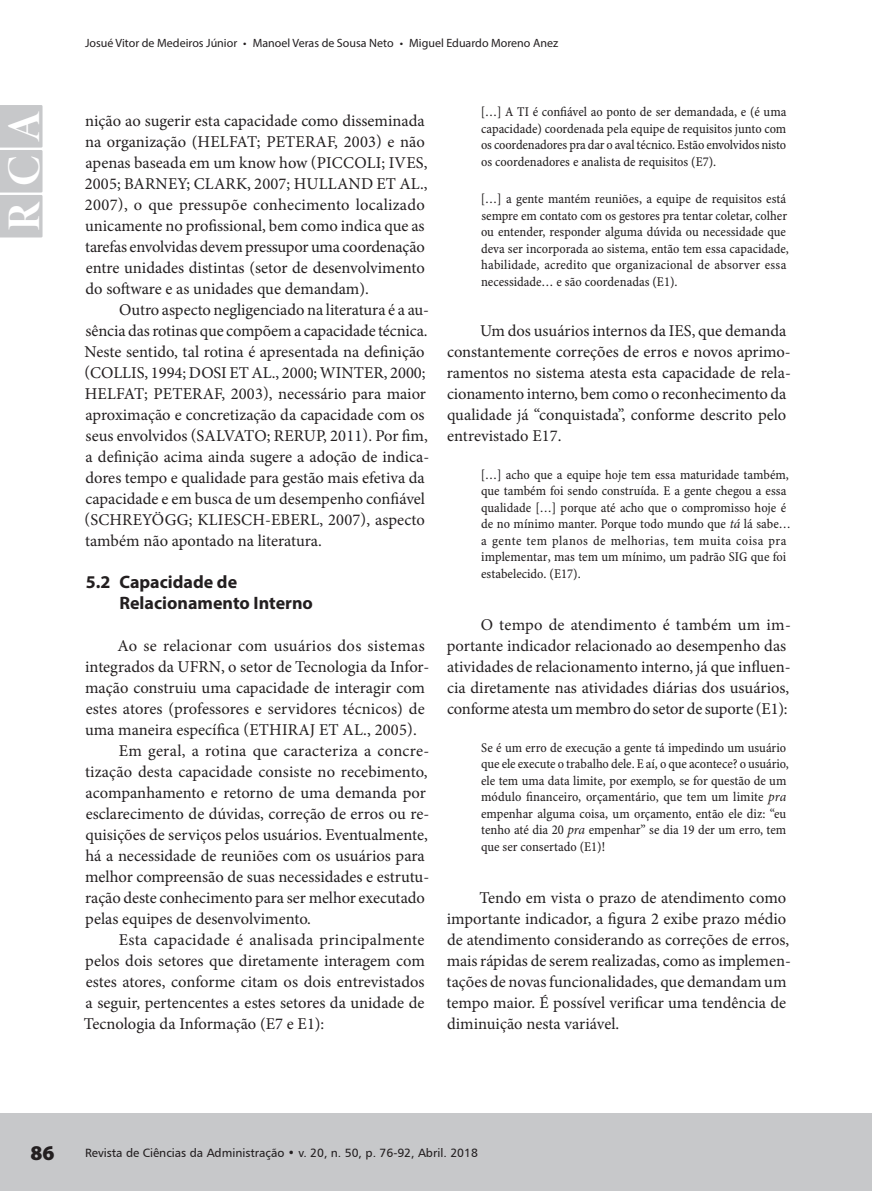
<style>
.page{position:relative;width:872px;height:1191px;background:#fff}
.page>*{position:absolute;margin:0;border:0;box-sizing:border-box;transform-origin:0 0}
.t1{font:46.8px "Minion Pro Bold Disp";color:#fff}
.t2{font:900 21px "Myriad Pro";color:#231f20}
.t3{font:700 18px/21px "Myriad Pro";color:#231f20}
.t4{font:16.5px/21px "Minion Pro";color:#231f20}
.t5{font:16.5px "Minion Pro";letter-spacing:.02em;color:#231f20}
.t6{font:13.5px/16.5px "Minion Pro Cn Capt";color:#231f20}
.t7{font:12px "Myriad Pro";color:#231f20}
.t8{font:12px "Humanist 777 BT Roman B";color:#231f20}
.s1{font-family:"Minion Pro";font-style:italic}
</style>
<div class="page">
<div style="left:0;top:1113px;width:872px;height:78px;background:#c7c8ca"></div>
<div style="left:0;top:105px;width:43px;height:132px;background:#c7c8ca"></div>
<p class="t7" style="left:85px;top:35px;width:474px">Josué Vitor de Medeiros Júnior • Manoel Veras de Sousa Neto • Miguel Eduardo Moreno Anez</p>
<h1 class="t1" style="left:-4px;top:231px;width:121px;rotate:-90deg">RCA</h1>
<p class="t4" style="left:85px;top:110px;width:344px">nição ao sugerir esta capacidade como disseminada na organização (HELFAT; PETERAF, 2003) e não apenas baseada em um know how (PICCOLI; IVES, 2005; BARNEY; CLARK, 2007; HULLAND ET AL., 2007), o que pressupõe conhecimento localizado unicamente no profissional, bem como indica que as tarefas envolvidas devem pressupor uma coordenação entre unidades distintas (setor de desenvolvimento do software e as unidades que demandam).</p>
<p class="t4" style="left:84px;top:299px;width:346px;text-indent:35px">Outro aspecto negligenciado na literatura é a au&shy;sência das rotinas que compõem a capacidade técnica.<br>Neste sentido, tal rotina é apresentada na definição (COLLIS, 1994; DOSI ET AL., 2000; WINTER, 2000; HELFAT; PETERAF, 2003), necessário para maior aproximação e concretização da capacidade com os seus envolvidos (SALVATO; RERUP, 2011). Por fim, a definição acima ainda sugere a adoção de indica&shy;dores tempo e qualidade para gestão mais efetiva da capacidade e em busca de um desempenho confiável (SCHREYÖGG; KLIESCH‐EBERL, 2007), aspecto também não apontado na literatura.</p>
<p class="t3" style="left:119px;top:571px;width:195px;text-indent:-34px">5.2 Capacidade de<br>Relacionamento Interno</p>
<p class="t4" style="left:118px;top:635px;width:308px">Ao se relacionar com usuários dos sistemas</p>
<p class="t4" style="left:85px;top:656px;width:345px">integrados da UFRN, o setor de Tecnologia da Infor-</p>
<p class="t4" style="left:85px;top:677px;width:341px">mação construiu uma capacidade de interagir com</p>
<p class="t4" style="left:86px;top:698px;width:340px">estes atores (professores e servidores técnicos) de</p>
<p class="t4" style="left:85px;top:719px;width:333px">uma maneira específica (ETHIRAJ ET AL., 2005).</p>
<p class="t5" style="left:119px;top:740px;width:312px">Em geral, a rotina que caracteriza a concre-</p>
<p class="t4" style="left:85px;top:761px;width:344px">tização desta capacidade consiste no recebimento,</p>
<p class="t4" style="left:86px;top:782px;width:342px">acompanhamento e retorno de uma demanda por</p>
<p class="t4" style="left:86px;top:803px;width:345px">esclarecimento de dúvidas, correção de erros ou re-</p>
<p class="t4" style="left:85px;top:824px;width:344px">quisições de serviços pelos usuários. Eventualmente,</p>
<p class="t4" style="left:85px;top:845px;width:341px">há a necessidade de reuniões com os usuários para</p>
<p class="t4" style="left:85px;top:866px;width:345px">melhor compreensão de suas necessidades e estrutu-</p>
<p class="t4" style="left:85px;top:887px;width:341px">ração deste conhecimento para ser melhor executado</p>
<p class="t4" style="left:85px;top:908px;width:227px">pelas equipes de desenvolvimento.</p>
<p class="t5" style="left:119px;top:929px;width:307px">Esta capacidade é analisada principalmente</p>
<p class="t4" style="left:85px;top:950px;width:341px">pelos dois setores que diretamente interagem com</p>
<p class="t4" style="left:86px;top:971px;width:340px">estes atores, conforme citam os dois entrevistados</p>
<p class="t4" style="left:86px;top:992px;width:340px">a seguir, pertencentes a estes setores da unidade de</p>
<p class="t4" style="left:84px;top:1013px;width:242px">Tecnologia da Informação (E7 e E1):</p>
<p class="t6" style="left:480px;top:104px;width:307px;text-align:justify">[…] A TI é confiável ao ponto de ser demandada, e (é uma capacidade) coordenada pela equipe de requisitos junto com os coordenadores pra dar o aval técnico. Estão envolvidos nisto os coordenadores e analista de requisitos (E7).</p>
<p class="t6" style="left:480px;top:191px;width:310px">[…] a gente mantém reuniões, a equipe de requisitos está sempre em contato com os gestores pra tentar coletar, colher ou entender, responder alguma dúvida ou necessidade que deva ser incorporada ao sistema, então tem essa capacidade, habilidade, acredito que organizacional de absorver essa necessidade… e são coordenadas (E1).</p>
<p class="t4" style="left:447px;top:320px;width:345px;text-indent:33px">Um dos usuários internos da IES, que demanda constantemente correções de erros e novos aprimo&shy;ramentos no sistema atesta esta capacidade de rela&shy;cionamento interno, bem como o reconhecimento da qualidade já “conquistada”, conforme descrito pelo entrevistado E17.</p>
<p class="t6" style="left:480px;top:467px;width:312px">[…] acho que a equipe hoje tem essa maturidade também, que também foi sendo construída. E a gente chegou a essa qualidade […] porque até acho que o compromisso hoje é de no mínimo manter. Porque todo mundo que <span class="s1">tá</span> lá sabe… a gente tem planos de melhorias, tem muita coisa pra implementar, mas tem um mínimo, um padrão SIG que foi estabelecido. (E17).</p>
<p class="t4" style="left:447px;top:614px;width:345px;text-indent:34px">O tempo de atendimento é também um im&shy;portante indicador relacionado ao desempenho das atividades de relacionamento interno, já que influen&shy;cia diretamente nas atividades diárias dos usuários, conforme atesta um membro do setor de suporte (E1):</p>
<p class="t6" style="left:481px;top:740px;width:309px">Se é um erro de execução a gente tá impedindo um usuário que ele execute o trabalho dele. E aí, o que acontece? o usuário, ele tem uma data limite, por exemplo, se for questão de um módulo financeiro, orçamentário, que tem um limite <span class="s1">pra </span>empenhar alguma coisa, um orçamento, então ele diz: “eu tenho até dia 20 <span class="s1">pra</span> empenhar” se dia 19 der um erro, tem que ser consertado (E1)!</p>
<p class="t4" style="left:446px;top:887px;width:346px;text-indent:33px">Tendo em vista o prazo de atendimento como importante indicador, a figura 2 exibe prazo médio de atendimento considerando as correções de erros, mais rápidas de serem realizadas, como as implemen&shy;tações de novas funcionalidades, que demandam um tempo maior. É possível verificar uma tendência de diminuição nesta variável.</p>
<p class="t2" style="left:30px;top:1141px;width:26px">86</p>
<p class="t8" style="left:85px;top:1145px;width:394px">Revista de Ciências da Administração • v. 20, n. 50, p. 76-92, Abril. 2018</p>
</div>
